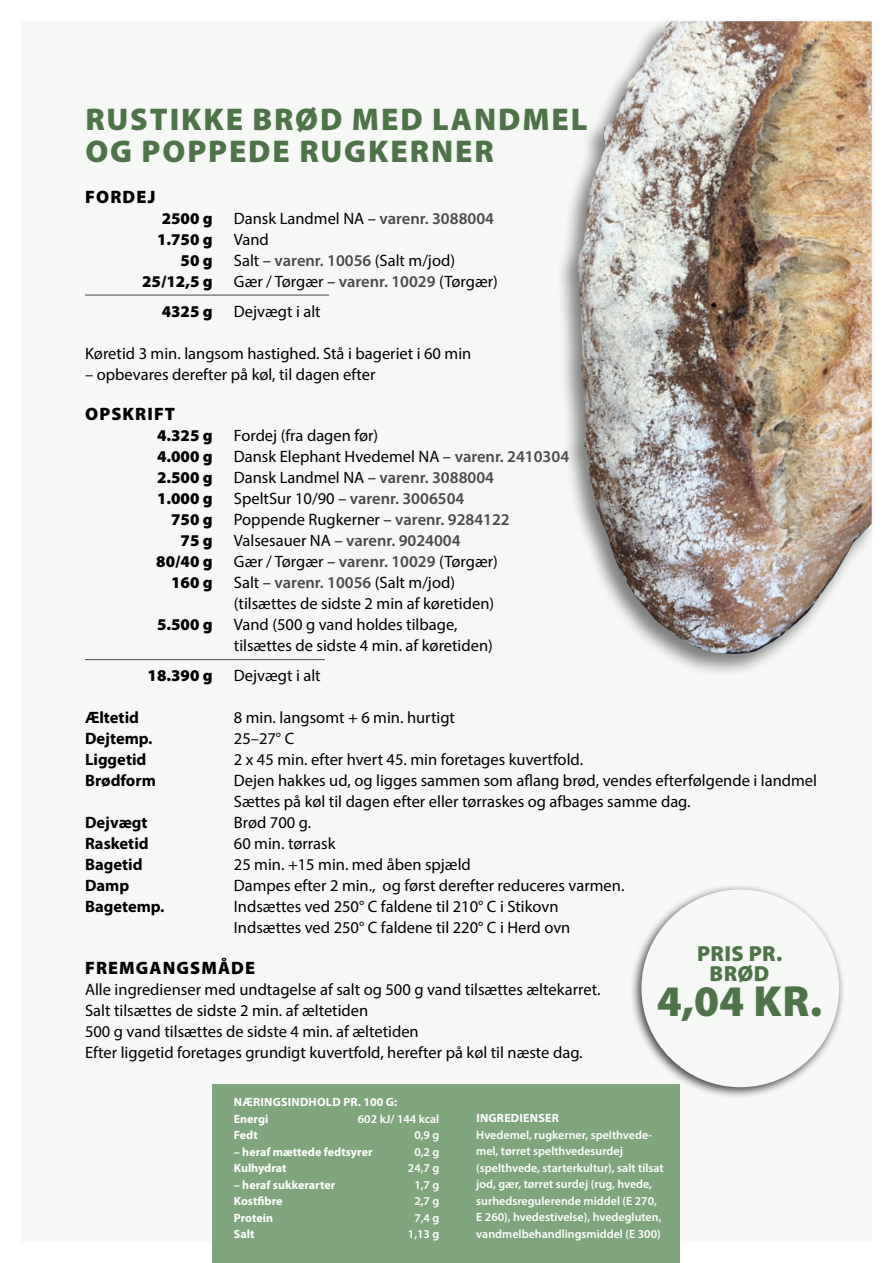
<style>
.page{position:relative;width:893px;height:1263px;background:#fff}
.page>*{position:absolute;margin:0;border:0;box-sizing:border-box;transform-origin:0 0}
.t1{font:900 43.8px "Myriad Pro";color:#4f7349}
.t2{font:900 31.5px/32.2px "Myriad Pro";letter-spacing:.06em;color:#4f7349}
.t3{font:900 21.9px/20.1px "Myriad Pro";letter-spacing:.02em;color:#4f7349;text-align:center}
.t4{font:900 18px "Myriad Pro";letter-spacing:.06em;color:#000}
.t5{font:16.5px/21px "Myriad Pro";color:#000}
.t6{font:900 16.5px "Myriad Pro";color:#000}
.t7{font:700 16.5px "Myriad Pro";color:#000}
.t8{font:600 16.5px "Myriad Pro";color:#4a4a49}
.t9{font:600 12px/16.5px "Myriad Pro";color:#fff}
.t10{font:700 12px "Myriad Pro";color:#fff}
.t11{font:700 12px/16.5px "Myriad Pro";letter-spacing:.02em;color:#fff}
.s1{font-weight:600;color:#4a4a49}
.s2{font-weight:400;color:#000}
</style>
<div class="page">
<div style="left:21px;top:21px;width:851px;height:1221px;background:#f6f8f6"></div>
<div style="left:555px;top:17px;width:322px;height:660px;background:#000;opacity:.5"></div>
<img style="left:577px;top:21px;width:295px;height:633px">
<div style="left:213px;top:1084px;width:467px;height:179px;background:#7fa57d"></div>
<hr style="left:85px;top:295px;width:244px;height:1px;background:#4a4a49">
<hr style="left:85px;top:659px;width:240px;height:1px;background:#4a4a49">
<div style="left:629px;top:883px;width:216px;height:216px;background:#000;opacity:.75"></div>
<div style="left:641px;top:889px;width:198px;height:198px;background:#f6f8f6;border-radius:50%"></div>
<h2 class="t2" style="left:85px;top:103px;width:504px">RUSTIKKE BRØD MED LANDMEL<br>OG POPPEDE RUGKERNER</h2>
<p class="t4" style="left:85px;top:186px;width:72px">FORDEJ</p>
<p class="t6" style="left:162px;top:209px;width:52px">2500 g</p>
<p class="t5" style="left:234px;top:207px;width:262px">Dansk Landmel NA – <span class="s1">varenr. 3088004</span></p>
<p class="t6" style="left:157px;top:230px;width:57px">1.750 g</p>
<p class="t5" style="left:234px;top:228px;width:37px">Vand</p>
<p class="t6" style="left:181px;top:251px;width:34px">50 g</p>
<p class="t5" style="left:234px;top:249px;width:223px">Salt – <span class="s1">varenr. 10056</span> (Salt m/jod)</p>
<p class="t6" style="left:142px;top:272px;width:72px">25/12,5 g</p>
<p class="t5" style="left:234px;top:270px;width:266px">Gær / Tørgær – <span class="s1">varenr. 10029</span> (Tørgær)</p>
<p class="t6" style="left:162px;top:302px;width:52px">4325 g</p>
<p class="t5" style="left:234px;top:300px;width:88px">Dejvægt i alt</p>
<p class="t5" style="left:85px;top:342px;width:388px">Køretid 3 min. langsom hastighed. Stå i bageriet i 60 min</p>
<p class="t5" style="left:85px;top:363px;width:292px">– opbevares derefter på køl, til dagen efter</p>
<p class="t4" style="left:85px;top:404px;width:91px">OPSKRIFT</p>
<p class="t6" style="left:157px;top:426px;width:57px">4.325 g</p>
<p class="t5" style="left:234px;top:425px;width:146px">Fordej (fra dagen før)</p>
<p class="t6" style="left:157px;top:447px;width:57px">4.000 g</p>
<p class="t5" style="left:234px;top:446px;width:337px">Dansk Elephant Hvedemel NA – <span class="s1">varenr. 2410304</span></p>
<p class="t6" style="left:157px;top:468px;width:57px">2.500 g</p>
<p class="t5" style="left:234px;top:467px;width:262px">Dansk Landmel NA – <span class="s1">varenr. 3088004</span></p>
<p class="t6" style="left:157px;top:489px;width:57px">1.000 g</p>
<p class="t5" style="left:234px;top:488px;width:232px">SpeltSur 10/90 – <span class="s1">varenr. 3006504</span></p>
<p class="t6" style="left:171px;top:510px;width:43px">750 g</p>
<p class="t5" style="left:234px;top:509px;width:277px">Poppende Rugkerner – <span class="s1">varenr. 9284122</span></p>
<p class="t6" style="left:181px;top:531px;width:34px">75 g</p>
<p class="t8" style="left:234px;top:530px;width:228px"><span class="s2">Valsesauer NA –</span> varenr. 9024004</p>
<p class="t6" style="left:156px;top:552px;width:58px">80/40 g</p>
<p class="t5" style="left:234px;top:551px;width:266px">Gær / Tørgær – <span class="s1">varenr. 10029</span> (Tørgær)</p>
<p class="t6" style="left:171px;top:573px;width:43px">160 g</p>
<p class="t5" style="left:234px;top:572px;width:262px">Salt – <span class="s1">varenr. 10056</span> (Salt m/jod) (tilsættes de sidste 2 min af køretiden)</p>
<p class="t6" style="left:157px;top:615px;width:57px">5.500 g</p>
<p class="t5" style="left:234px;top:614px;width:261px">Vand (500 g vand holdes tilbage, tilsættes de sidste 4 min. af køretiden)</p>
<p class="t6" style="left:148px;top:666px;width:67px">18.390 g</p>
<p class="t5" style="left:234px;top:665px;width:88px">Dejvægt i alt</p>
<p class="t7" style="left:85px;top:708px;width:56px">Æltetid</p>
<p class="t5" style="left:234px;top:707px;width:223px">8 min. langsomt + 6 min. hurtigt</p>
<p class="t7" style="left:85px;top:729px;width:69px">Dejtemp.</p>
<p class="t5" style="left:234px;top:728px;width:62px">25–27° C</p>
<p class="t7" style="left:85px;top:750px;width:63px">Liggetid</p>
<p class="t5" style="left:234px;top:749px;width:351px">2 x 45 min. efter hvert 45. min foretages kuvertfold.</p>
<p class="t7" style="left:85px;top:771px;width:72px">Brødform</p>
<p class="t5" style="left:234px;top:770px;width:585px">Dejen hakkes ud, og ligges sammen som aflang brød, vendes efterfølgende i landmel<br>Sættes på køl til dagen efter eller tørraskes og afbages samme dag.</p>
<p class="t7" style="left:85px;top:813px;width:64px">Dejvægt</p>
<p class="t5" style="left:234px;top:812px;width:79px">Brød 700 g.</p>
<p class="t7" style="left:85px;top:834px;width:65px">Rasketid</p>
<p class="t5" style="left:234px;top:833px;width:103px">60 min. tørrask</p>
<p class="t7" style="left:85px;top:855px;width:59px">Bagetid</p>
<p class="t5" style="left:234px;top:854px;width:239px">25 min. +15 min. med åben spjæld</p>
<p class="t7" style="left:85px;top:876px;width:46px">Damp</p>
<p class="t5" style="left:234px;top:875px;width:392px">Dampes efter 2 min., og først derefter reduceres varmen.</p>
<p class="t7" style="left:85px;top:897px;width:81px">Bagetemp.</p>
<p class="t5" style="left:234px;top:896px;width:338px">Indsættes ved 250° C faldene til 210° C i Stikovn<br>Indsættes ved 250° C faldene til 220° C i Herd ovn</p>
<p class="t4" style="left:85px;top:957px;width:171px">FREMGANGSMÅDE</p>
<p class="t5" style="left:85px;top:978px;width:517px">Alle ingredienser med undtagelse af salt og 500 g vand tilsættes æltekarret.<br>Salt tilsættes de sidste 2 min. af æltetiden<br>500 g vand tilsættes de sidste 4 min. af æltetiden<br>Efter liggetid foretages grundigt kuvertfold, herefter på køl til næste dag.</p>
<h3 class="t3" style="left:697px;top:944px;width:87px">PRIS PR.<br>BRØD</h3>
<h1 class="t1" style="left:657px;top:976px;width:167px">4,04 KR.</h1>
<p class="t11" style="left:234px;top:1094px;width:165px">NÆRINGSINDHOLD PR. 100 G:<br>Energi</p>
<p class="t9" style="left:358px;top:1110px;width:83px">602 kJ/ 144 kcal</p>
<p class="t10" style="left:234px;top:1128px;width:25px">Fedt</p>
<p class="t9" style="left:414px;top:1126px;width:27px">0,9 g</p>
<p class="t10" style="left:234px;top:1145px;width:140px">– heraf mættede fedtsyrer</p>
<p class="t9" style="left:414px;top:1143px;width:27px">0,2 g</p>
<p class="t10" style="left:234px;top:1161px;width:54px">Kulhydrat</p>
<p class="t9" style="left:408px;top:1159px;width:33px">24,7 g</p>
<p class="t10" style="left:234px;top:1178px;width:103px">– heraf sukkerarter</p>
<p class="t9" style="left:414px;top:1176px;width:27px">1,7 g</p>
<p class="t10" style="left:234px;top:1194px;width:50px">Kostfibre</p>
<p class="t9" style="left:414px;top:1192px;width:27px">2,7 g</p>
<p class="t10" style="left:234px;top:1211px;width:41px">Protein</p>
<p class="t9" style="left:414px;top:1209px;width:27px">7,4 g</p>
<p class="t10" style="left:234px;top:1227px;width:22px">Salt</p>
<p class="t9" style="left:408px;top:1225px;width:33px">1,13 g</p>
<p class="t11" style="left:476px;top:1110px;width:84px">INGREDIENSER</p>
<p class="t9" style="left:476px;top:1126px;width:189px">Hvedemel, rugkerner, spelthvede&shy;mel, tørret spelthvedesurdej (spelthvede, starterkultur), salt tilsat jod, gær, tørret surdej (rug, hvede, surhedsregulerende middel (E 270, E 260), hvedestivelse), hvedegluten, vandmelbehandlingsmiddel (E 300)</p>
</div>
